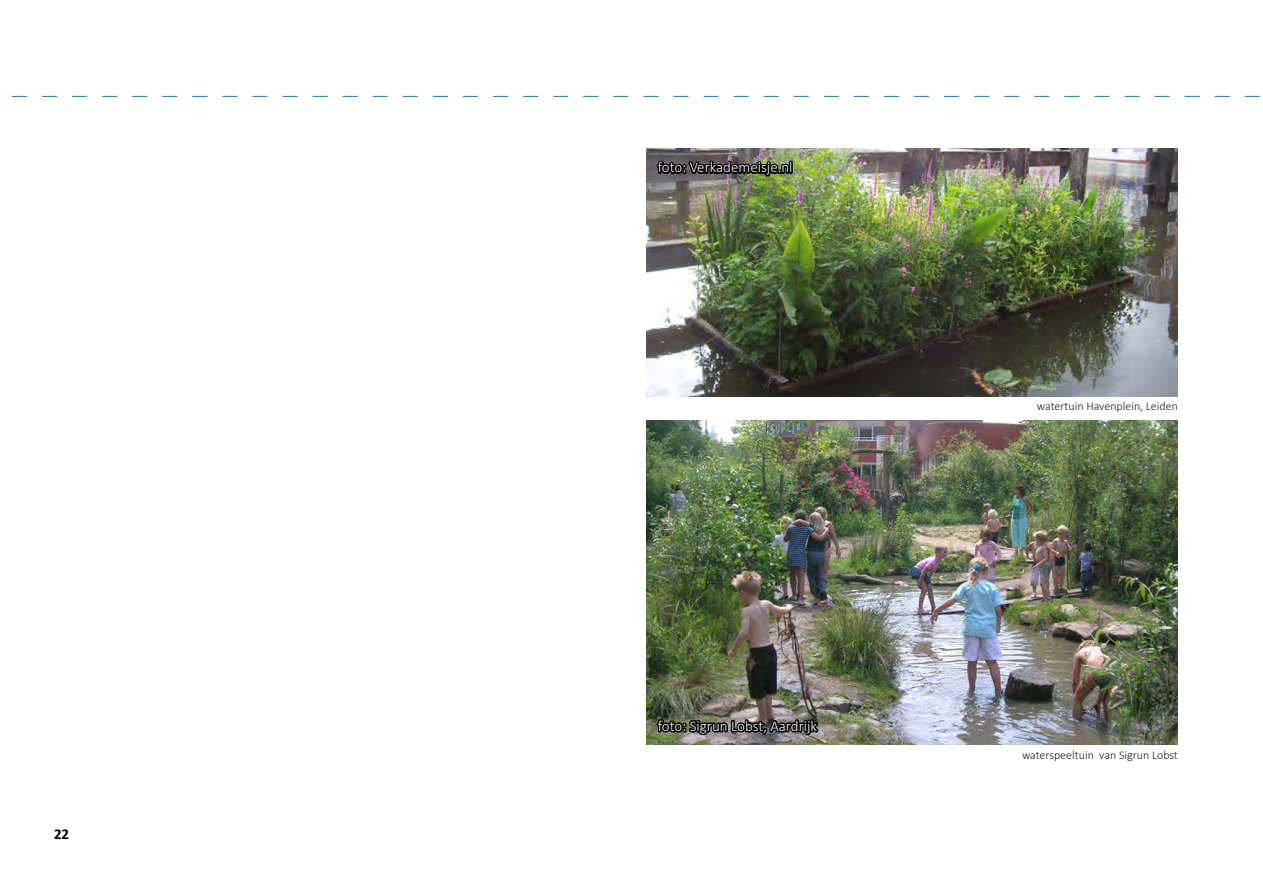
<style>
.page{position:relative;width:1263px;height:893px;background:#fff}
.page>*{position:absolute;margin:0;border:0;box-sizing:border-box;transform-origin:0 0}
.t1{font:300 15px "Calibri";color:#fff}
.t2{font:700 15px "Calibri";color:#000}
.t3{font:300 12px "Calibri";color:#231f20}
</style>
<div class="page">
<svg style="left:11px;top:96px;width:1249px;height:1px"></svg>
<img style="left:646px;top:149px;width:532px;height:247px">
<img style="left:655px;top:148px;width:139px;height:41px">
<img style="left:646px;top:421px;width:532px;height:323px">
<img style="left:655px;top:705px;width:166px;height:40px">
<p class="t2" style="left:54px;top:825px;width:17px">22</p>
<p class="t1" style="left:658px;top:158px;width:136px">foto: Verkademeisje.nl</p>
<p class="t1" style="left:658px;top:717px;width:161px">foto: Sigrun Lobst, Aardrijk</p>
<p class="t3" style="left:1037px;top:399px;width:143px">watertuin Havenplein, Leiden</p>
<p class="t3" style="left:1022px;top:747px;width:157px">waterspeeltuin van Sigrun Lobst</p>
</div>
